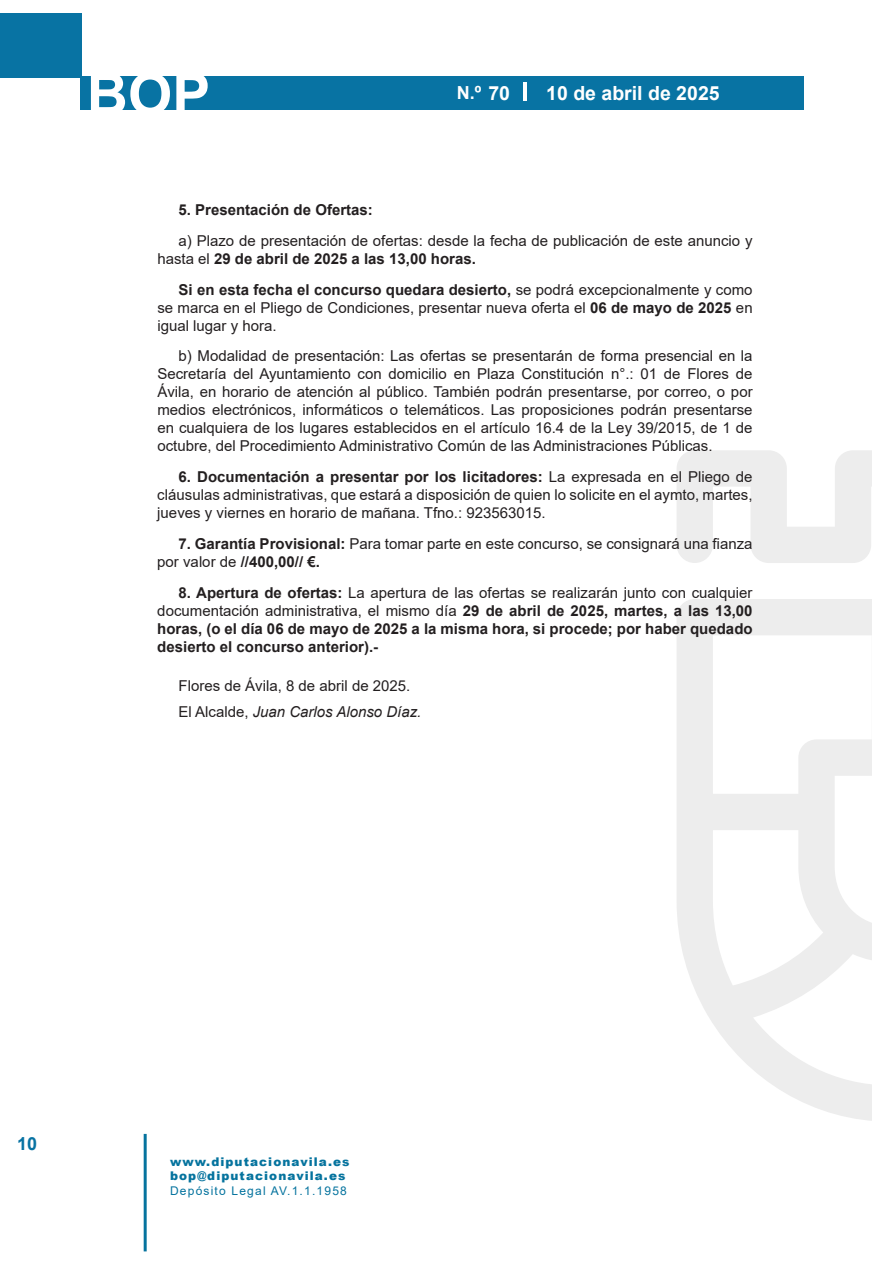
<style>
.page{position:relative;width:893px;height:1263px;background:#fff}
.page>*{position:absolute;margin:0;border:0;box-sizing:border-box;transform-origin:0 0}
.t1{font:700 57px "Arial";color:#fff}
.t2{font:700 19.5px "Arial";color:#fff}
.t3{font:700 18px "Arial";color:#fff}
.t4{font:700 18px "Arial";color:#0873a3}
.TEXTO{font:15px/18px "Arial";color:#231f20}
.TEXTO-2{font:15px/18px "Arial Bold MT2";color:#231f20;text-align:justify}
.FIRMA{font:italic 15px "Arial";color:#231f20}
.FIRMA-2{font:15px "Arial";color:#231f20}
.t5{font:900 12px/14.4px "Arial";letter-spacing:.09em;color:#05739e}
.t6{font:12px "Arial MT2";letter-spacing:.1em;color:#05739e}
.s1{font-size:19.5px}
.s2{font-family:"Arial MT2"}
.s3{font-family:"Arial Bold MT2"}
.s4{font-family:"Arial"}
.s5{font-style:normal}
</style>
<div class="page">
<div style="left:0;top:13px;width:81px;height:64px;background:#0873a3"></div>
<div style="left:80px;top:77px;width:724px;height:33px;background:#0873a3"></div>
<hr style="left:144px;top:1134px;width:3px;height:117px;background:#05739e">
<hr style="left:524px;top:83px;width:3px;height:18px;background:#fff">
<svg style="left:677px;top:450px;width:195px;height:671px"></svg>
<h1 class="t1" style="left:87px;top:54px;width:125px">BOP</h1>
<p class="t3" style="left:457px;top:80px;width:55px">N.º <span class="s1">70</span></p>
<h2 class="t2" style="left:546px;top:80px;width:175px">10 de abril de 2025</h2>
<p class="TEXTO-2" style="left:179px;top:201px;width:196px">5. Presentación de Ofertas:</p>
<p class="TEXTO" style="left:157px;top:231px;width:597px;text-indent:21px">a) Plazo de presentación de ofertas: desde la fecha de publicación de este anuncio y <span class="s2">hasta el</span> <span class="s3">29 de abril de 2025 a las 13,00 horas.</span></p>
<p class="TEXTO-2" style="left:157px;top:280px;width:597px;text-indent:21px">Si en esta fecha el concurso quedara desierto, <span class="s2">se podrá excepcionalmente y como </span><span class="s4">se marca en el Pliego de Condiciones, presentar nueva oferta el</span> 06 de mayo de 2025 <span class="s2">en igual lugar y hora.</span></p>
<p class="TEXTO" style="left:157px;top:347px;width:597px;text-align:justify;text-indent:21px">b) Modalidad de presentación: Las ofertas se presentarán de forma presencial en la Secretaría del Ayuntamiento con domicilio en Plaza Constitución n°.: 01 de Flores de Ávila, en horario de atención al público. También podrán presentarse, por correo, o por medios electrónicos, informáticos o telemáticos. Las proposiciones podrán presentarse en cualquiera de los lugares establecidos en el artículo 16.4 de la Ley 39/2015, de 1 de octubre, del Procedimiento Administrativo Común de las Administraciones Públicas.</p>
<p class="TEXTO" style="left:157px;top:468px;width:597px;text-align:justify;text-indent:21px"><span class="s3">6. Documentación a presentar por los licitadores:</span> <span class="s2">La expresada en el Pliego de </span>cláusulas administrativas, que estará a disposición de quien lo solicite en el aymto, martes, jueves y viernes en horario de mañana. Tfno.: 923563015.</p>
<p class="TEXTO" style="left:157px;top:534px;width:597px;text-indent:21px"><span class="s3">7. Garantía Provisional:</span> Para tomar parte en este concurso, se consignará una fianza <span class="s2">por valor de</span> <span class="s3">//400,00// €.</span></p>
<p class="TEXTO-2" style="left:157px;top:583px;width:597px;text-indent:21px">8. Apertura de ofertas: <span class="s4">La apertura de las ofertas se realizarán junto con cualquier documentación administrativa, el mismo día</span> 29 de abril de 2025, martes, a las 13,00 horas, (o el día 06 de mayo de 2025 a la misma hora, si procede; por haber quedado desierto el concurso anterior).-</p>
<p class="FIRMA-2" style="left:179px;top:675px;width:233px">Flores de Ávila, 8 de abril de 2025.</p>
<p class="FIRMA" style="left:179px;top:702px;width:244px"><span class="s5">El Alcalde,</span> Juan Carlos Alonso Díaz.</p>
<p class="t4" style="left:17px;top:1131px;width:22px">10</p>
<p class="t5" style="left:170px;top:1154px;width:181px">www.diputacionavila.es bop@diputacionavila.es</p>
<p class="t6" style="left:170px;top:1182px;width:178px">Depósito Legal AV.1.1.1958</p>
</div>
